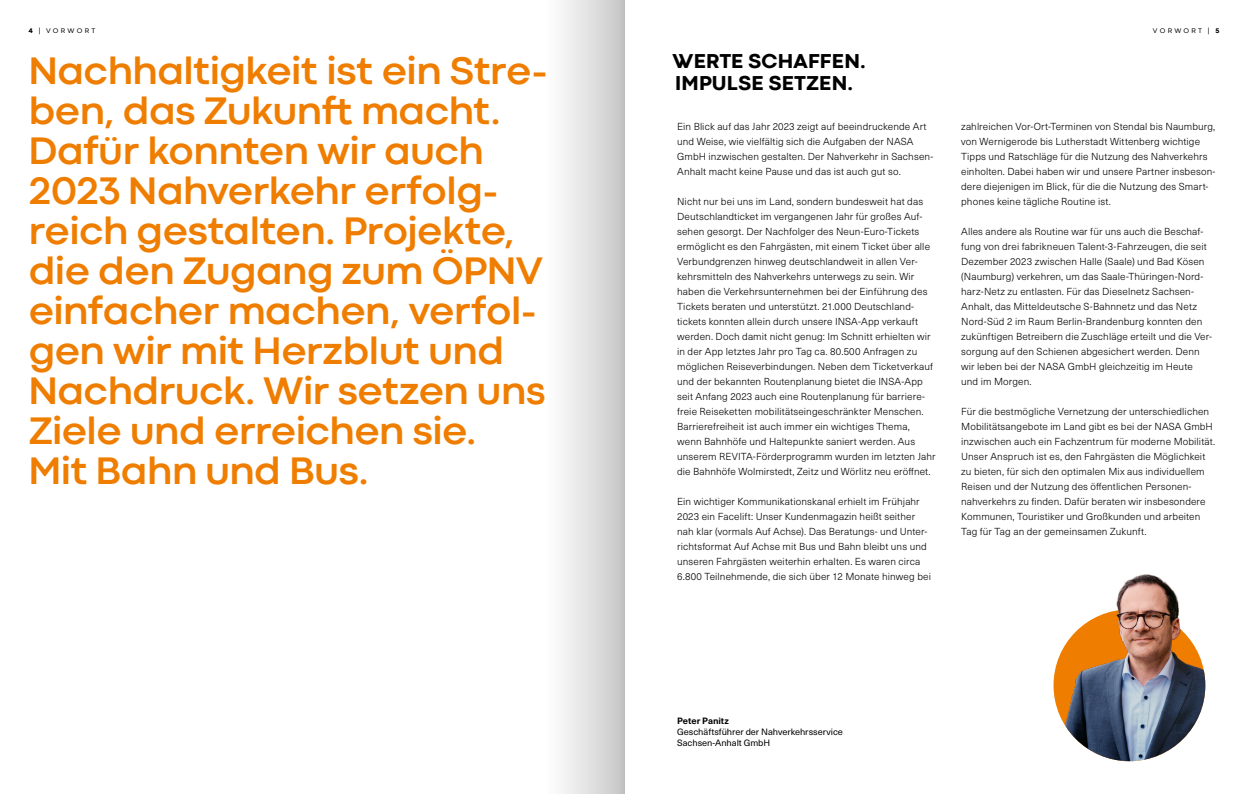
<style>
.page{position:relative;width:1248px;height:794px;background:#fff}
.page>*{position:absolute;margin:0;border:0;box-sizing:border-box;transform-origin:0 0}
.t1{font:700 40px/40px "Codec Cold";letter-spacing:-.03em;color:#ef7d00}
.t2{font:800 21px/22.5px "Codec Cold";color:#000}
.t3{font:300 10px/15px "Neue Haas Unica Pro";letter-spacing:.01em;color:#000}
.t4{font:9px/11px "Neue Haas Unica Pro";letter-spacing:-.005em;color:#000}
.t5{font:700 9px "Neue Haas Unica Pro";letter-spacing:-.005em;color:#000}
.t6{font:7px "Codec Cold";letter-spacing:.32em;color:#000}
.s1{font-weight:800}
</style>
<div class="page">
<img style="left:1053px;top:609px;width:152px;height:152px;border-radius:76px">
<img style="left:1090px;top:574px;width:103px;height:78px">
<div style="left:543px;top:0;width:81px;height:794px;background:linear-gradient(to right,#fff,#c7c7c7)"></div>
<p class="t6" style="left:28px;top:27px;width:69px"><span class="s1">4</span> | VORWORT</p>
<p class="t6" style="left:1152px;top:27px;width:68px">VORWORT | <span class="s1">5</span></p>
<h2 class="t2" style="left:672px;top:49px;width:195px">WERTE SCHAFFEN.<br>IMPULSE SETZEN.</h2>
<p class="t1" style="left:28px;top:50px;width:520px">Nachhaltigkeit ist ein Stre&shy;ben, das Zukunft macht.<br>Dafür konnten wir auch<br>2023 Nahverkehr erfolg&shy;reich gestalten. Projekte, die den Zugang zum ÖPNV einfacher machen, verfol&shy;gen wir mit Herzblut und<br>Nachdruck. Wir setzen uns<br>Ziele und erreichen sie.<br>Mit Bahn und Bus.</p>
<p class="t3" style="left:961px;top:119px;width:256px">zahlreichen Vor-Ort-Terminen von Stendal bis Naumburg, von Wernigerode bis Lutherstadt Wittenberg wichtige Tipps und Ratschläge für die Nutzung des Nahverkehrs einholten. Dabei haben wir und unsere Partner insbeson&shy;dere diejenigen im Blick, für die die Nutzung des Smart&shy;phones keine tägliche Routine ist.</p>
<p class="t3" style="left:961px;top:224px;width:252px">Alles andere als Routine war für uns auch die Beschaf&shy;fung von drei fabrikneuen Talent-3-Fahrzeugen, die seit Dezember 2023 zwischen Halle (Saale) und Bad Kösen (Naumburg) verkehren, um das Saale-Thüringen-Nord&shy;harz-Netz zu entlasten. Für das Dieselnetz Sachsen-Anhalt, das Mitteldeutsche S-Bahnnetz und das Netz Nord-Süd 2 im Raum Berlin-Brandenburg konnten den zukünftigen Betreibern die Zuschläge erteilt und die Ver&shy;sorgung auf den Schienen abgesichert werden. Denn wir leben bei der NASA GmbH gleichzeitig im Heute und im Morgen.</p>
<p class="t3" style="left:961px;top:404px;width:255px">Für die bestmögliche Vernetzung der unterschiedlichen Mobilitätsangebote im Land gibt es bei der NASA GmbH inzwischen auch ein Fachzentrum für moderne Mobilität.<br>Unser Anspruch ist es, den Fahrgästen die Möglichkeit zu bieten, für sich den optimalen Mix aus individuellem Reisen und der Nutzung des öffentlichen Personen&shy;nahverkehrs zu finden. Dafür beraten wir insbesondere Kommunen, Touristiker und Großkunden und arbeiten Tag für Tag an der gemeinsamen Zukunft.</p>
<p class="t3" style="left:677px;top:119px;width:257px">Ein Blick auf das Jahr 2023 zeigt auf beeindruckende Art und Weise, wie vielfältig sich die Aufgaben der NASA GmbH inzwischen gestalten. Der Nahverkehr in Sachsen-Anhalt macht keine Pause und das ist auch gut so.</p>
<p class="t3" style="left:677px;top:194px;width:260px">Nicht nur bei uns im Land, sondern bundesweit hat das Deutschlandticket im vergangenen Jahr für großes Auf&shy;sehen gesorgt. Der Nachfolger des Neun-Euro-Tickets ermöglicht es den Fahrgästen, mit einem Ticket über alle Verbundgrenzen hinweg deutschlandweit in allen Ver&shy;kehrsmitteln des Nahverkehrs unterwegs zu sein. Wir haben die Verkehrsunternehmen bei der Einführung des Tickets beraten und unterstützt. 21.000 Deutschland&shy;tickets konnten allein durch unsere INSA-App verkauft werden. Doch damit nicht genug: Im Schnitt erhielten wir in der App letztes Jahr pro Tag ca. 80.500 Anfragen zu möglichen Reiseverbindungen. Neben dem Ticketverkauf und der bekannten Routenplanung bietet die INSA-App seit Anfang 2023 auch eine Routenplanung für barriere&shy;freie Reiseketten mobilitätseingeschränkter Menschen.<br>Barrierefreiheit ist auch immer ein wichtiges Thema, wenn Bahnhöfe und Haltepunkte saniert werden. Aus unserem REVITA-Förderprogramm wurden im letzten Jahr die Bahnhöfe Wolmirstedt, Zeitz und Wörlitz neu eröffnet.</p>
<p class="t3" style="left:677px;top:494px;width:255px">Ein wichtiger Kommunikationskanal erhielt im Frühjahr 2023 ein Facelift: Unser Kundenmagazin heißt seither nah klar (vormals Auf Achse). Das Beratungs- und Unter&shy;richtsformat Auf Achse mit Bus und Bahn bleibt uns und unseren Fahrgästen weiterhin erhalten. Es waren circa 6.800 Teilnehmende, die sich über 12 Monate hinweg bei</p>
<p class="t5" style="left:677px;top:715px;width:53px">Peter Panitz</p>
<p class="t4" style="left:677px;top:726px;width:167px">Geschäftsführer der Nahverkehrsservice<br>Sachsen-Anhalt GmbH</p>
</div>
